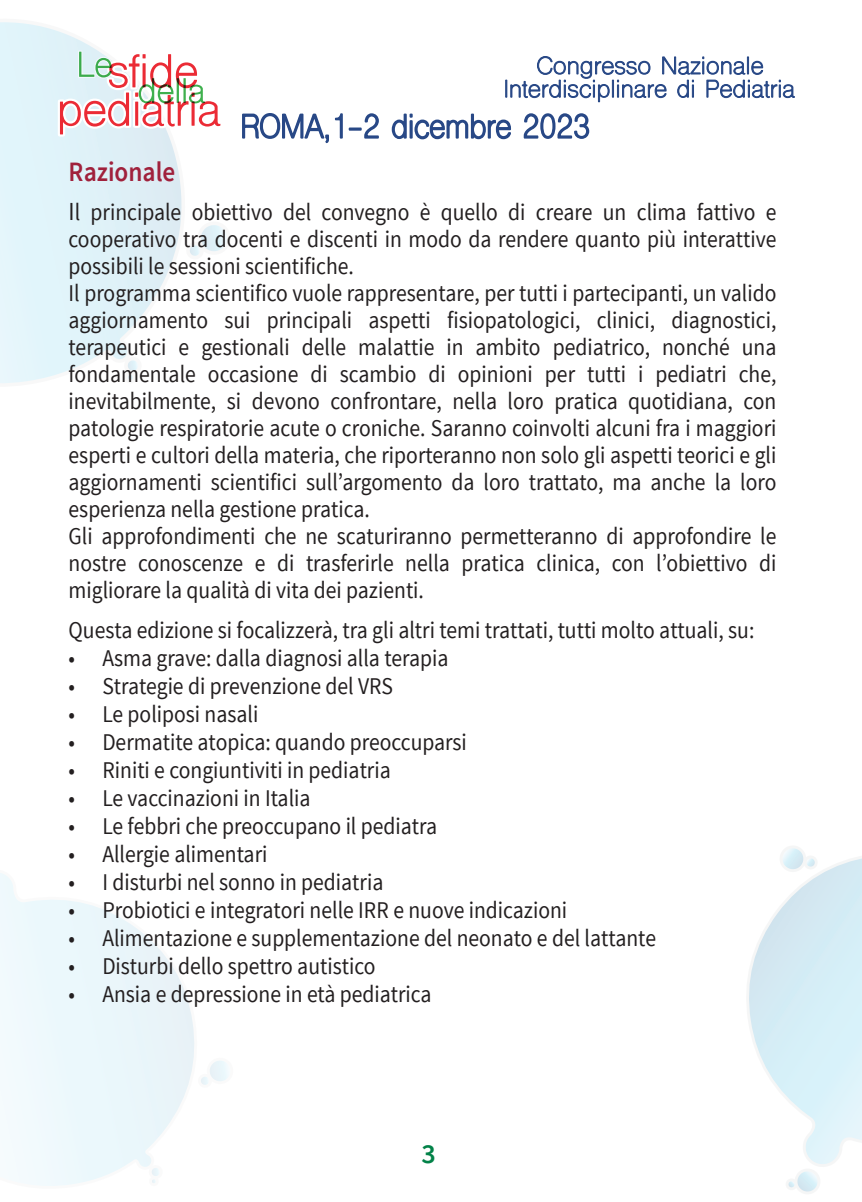
<style>
.page{position:relative;width:862px;height:1202px;background:#fff}
.page>*{position:absolute;margin:0;border:0;box-sizing:border-box;transform-origin:0 0}
.t1{font:600 28px "Source Sans Pro";color:#a0213c;scale:.9 1}
.t2{font:600 28px "Source Sans Pro";color:#028248}
.t3{font:24px/27px "Source Sans Pro";color:#231f20;scale:.9 1}
.s1{font-size:26px}
</style>
<div class="page">
<svg style="left:749px;top:848px;width:113px;height:344px"></svg>
<svg style="left:190px;top:225px;width:37px;height:31px"></svg>
<svg style="left:0;top:22px;width:182px;height:362px;background:#e4f4f9"></svg>
<svg style="left:128px;top:360px;width:10px;height:20px"></svg>
<svg style="left:201px;top:1060px;width:28px;height:25px"></svg>
<svg style="left:0;top:873px;width:195px;height:313px"></svg>
<svg style="left:152px;top:1168px;width:8px;height:15px"></svg>
<svg style="left:242px;top:113px;width:137px;height:31px"></svg>
<svg style="left:391px;top:113px;width:120px;height:27px"></svg>
<svg style="left:523px;top:113px;width:67px;height:26px"></svg>
<svg style="left:505px;top:56px;width:290px;height:47px"></svg>
<svg style="left:56px;top:27px;width:165px;height:112px"></svg>
<p class="t1" style="left:69px;top:154px;width:120px">Razionale</p>
<p class="t3" style="left:69px;top:199px;width:788px"><span class="s1">I</span>l principale obiettivo del convegno è quello di creare un clima fattivo e cooperativo tra docenti e discenti in modo da rendere quanto più interattive possibili le sessioni scientifiche.<br>Il programma scientifico vuole rappresentare, per tutti i partecipanti, un valido aggiornamento sui principali aspetti fisiopatologici, clinici, diagnostici, terapeutici e gestionali delle malattie in ambito pediatrico, nonché una fondamentale occasione di scambio di opinioni per tutti i pediatri che, inevitabilmente, si devono confrontare, nella loro pratica quotidiana, con patologie respiratorie acute o croniche. Saranno coinvolti alcuni fra i maggiori esperti e cultori della materia, che riporteranno non solo gli aspetti teorici e gli aggiornamenti scientifici sull’argomento da loro trattato, ma anche la loro esperienza nella gestione pratica.<br>Gli approfondimenti che ne scaturiranno permetteranno di approfondire le nostre conoscenze e di trasferirle nella pratica clinica, con l’obiettivo di migliorare la qualità di vita dei pazienti.</p>
<p class="t3" style="left:69px;top:617px;width:763px">Questa edizione si focalizzerà, tra gli altri temi trattati, tutti molto attuali, su:</p>
<p class="t3" style="left:69px;top:645px;width:424px">• Asma grave: dalla diagnosi alla terapia</p>
<p class="t3" style="left:69px;top:673px;width:362px">• Strategie di prevenzione del VRS</p>
<p class="t3" style="left:69px;top:701px;width:212px">• Le poliposi nasali</p>
<p class="t3" style="left:69px;top:729px;width:444px">• Dermatite atopica: quando preoccuparsi</p>
<p class="t3" style="left:69px;top:757px;width:360px">• Riniti e congiuntiviti in pediatria</p>
<p class="t3" style="left:69px;top:785px;width:270px">• Le vaccinazioni in Italia</p>
<p class="t3" style="left:69px;top:813px;width:411px">• Le febbri che preoccupano il pediatra</p>
<p class="t3" style="left:69px;top:841px;width:222px">• Allergie alimentari</p>
<p class="t3" style="left:69px;top:869px;width:351px">• I disturbi nel sonno in pediatria</p>
<p class="t3" style="left:69px;top:897px;width:555px">• Probiotici e integratori nelle IRR e nuove indicazioni</p>
<p class="t3" style="left:69px;top:925px;width:654px">• Alimentazione e supplementazione del neonato e del lattante</p>
<p class="t3" style="left:69px;top:953px;width:342px">• Disturbi dello spettro autistico</p>
<p class="t3" style="left:69px;top:981px;width:405px">• Ansia e depressione in età pediatrica</p>
<p class="t2" style="left:421px;top:1136px;width:16px">3</p>
</div>
